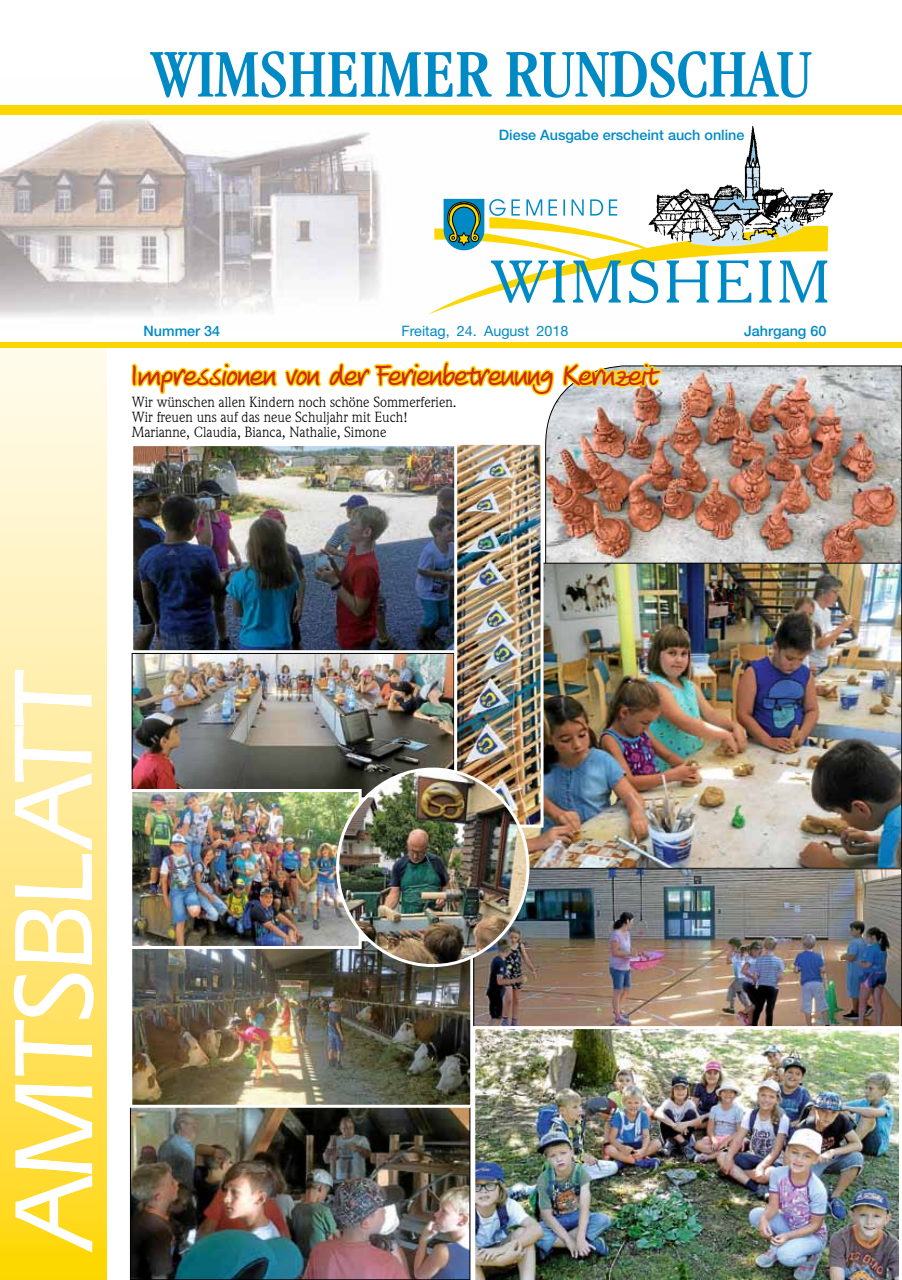
<style>
.page{position:relative;width:902px;height:1280px;background:#fff}
.page>*{position:absolute;margin:0;border:0;box-sizing:border-box;transform-origin:0 0}
.t1{font:30px "Veneto Handwriting";color:#cb2a1d}
.t2{font:14.4px/15.1px "Weidemann";color:#000}
.t3{font:500 14.4px "Helvetica Neue";color:#008ac5}
.t4{font:14.4px "Helvetica Neue";color:#008ac5}
</style>
<div class="page">
<svg style="left:0;top:348px;width:106px;height:932px;background:#feeea7"></svg>
<img style="left:0;top:119px;width:150px;height:198px">
<svg style="left:150px;top:51px;width:661px;height:79px"></svg>
<div style="left:0;top:105px;width:901px;height:10px;background:#fcd600"></div>
<div style="left:0;top:342px;width:901px;height:6px;background:#fcd600"></div>
<svg style="left:14px;top:670px;width:79px;height:582px"></svg>
<img style="left:828px;top:365px;width:73px;height:198px">
<img style="left:132px;top:1108px;width:336px;height:170px">
<img style="left:134px;top:655px;width:318px;height:134px">
<div style="left:132px;top:653px;width:322px;height:144px;border:1px solid #000"></div>
<img style="left:133px;top:949px;width:336px;height:155px">
<div style="left:129px;top:938px;width:344px;height:170px;border:3px solid #fff"></div>
<img style="left:528px;top:565px;width:371px;height:301px">
<img style="left:475px;top:870px;width:424px;height:156px">
<img style="left:472px;top:1026px;width:429px;height:254px">
<img style="left:130px;top:130px;width:698px;height:521px">
<img style="left:133px;top:793px;width:204px;height:152px">
<div style="left:129px;top:789px;width:232px;height:160px;border:3px solid #fff"></div>
<img style="left:458px;top:446px;width:81px;height:377px">
<div style="left:454px;top:442px;width:89px;height:385px;border:3px solid #fff"></div>
<img style="left:337px;top:769px;width:191px;height:196px">
<p class="t3" style="left:499px;top:126px;width:247px">Diese Ausgabe erscheint auch online</p>
<p class="t3" style="left:144px;top:322px;width:78px">Nummer 34</p>
<p class="t4" style="left:401px;top:322px;width:168px">Freitag, 24. August 2018</p>
<p class="t3" style="left:744px;top:322px;width:84px">Jahrgang 60</p>
<h1 class="t1" style="left:132px;top:359px;width:526px">Impressionen von der Ferienbetreuung Kernzeit</h1>
<p class="t2" style="left:132px;top:394px;width:326px">Wir wünschen allen Kindern noch schöne Sommerferien.<br>Wir freuen uns auf das neue Schuljahr mit Euch!<br>Marianne, Claudia, Bianca, Nathalie, Simone</p>
</div>
